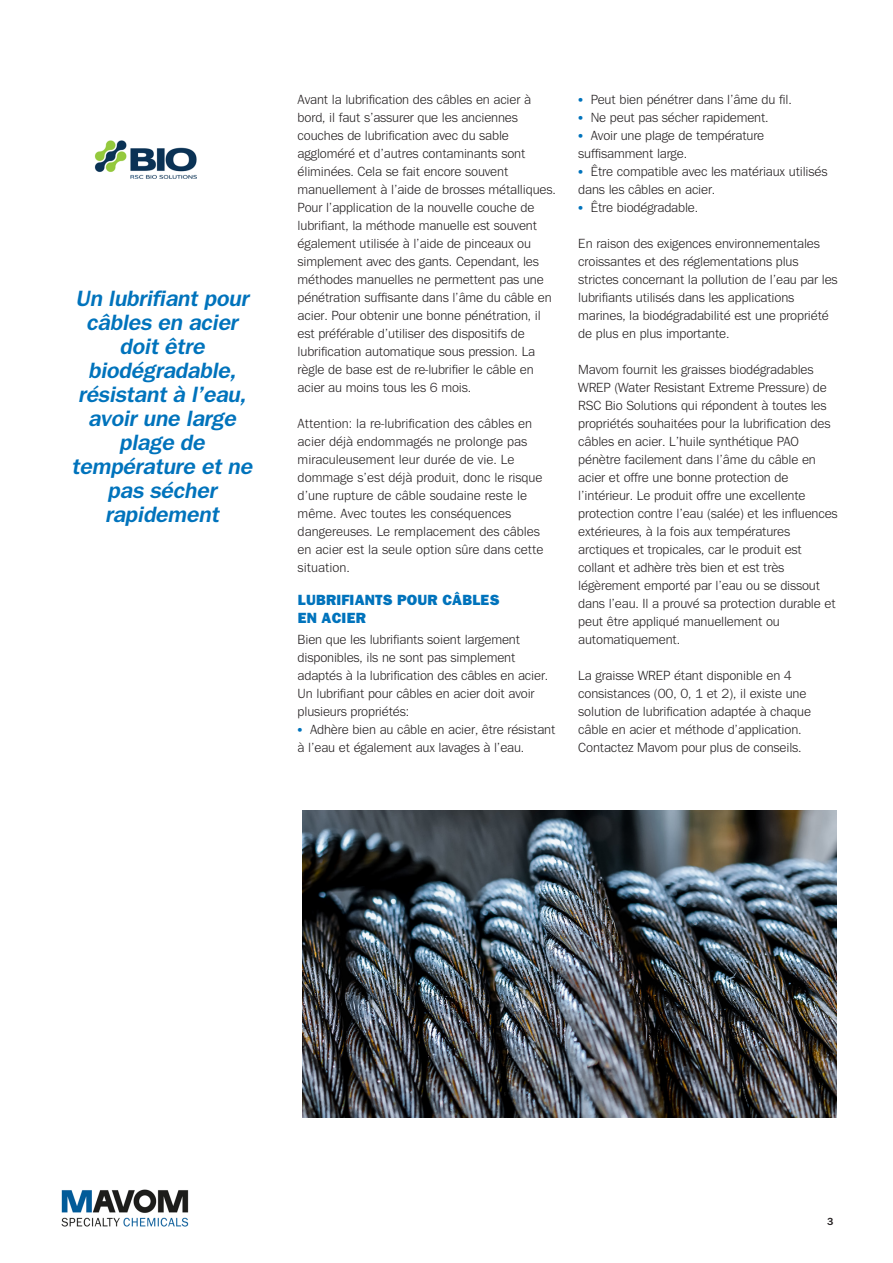
<style>
.page{position:relative;width:893px;height:1263px;background:#fff}
.page>*{position:absolute;margin:0;border:0;box-sizing:border-box;transform-origin:0 0}
.MAVOM_Quote___15_16{font:italic 700 22.5px/24px "Tee Franklin";letter-spacing:-.01em;color:#0073bc;text-align:center}
.MAVOM_kop_10_12{font:800 15px "Tee Franklin";letter-spacing:.015em;color:#0073bc}
.MAVOM_body_9_12{font:13.5px/18px "Tee Franklin";letter-spacing:-.01em;color:#231f20}
.MAVOM_kop_10_12-2{font:13.5px/18px "Tee Franklin";letter-spacing:-.01em;color:#231f20}
.t1{font:700 10.5px "Tee Franklin";color:#231f20}
.s1{color:#0073bc}
</style>
<div class="page">
<img style="left:61px;top:1189px;width:128px;height:38px">
<img style="left:302px;top:810px;width:534px;height:307px">
<img style="left:94px;top:140px;width:103px;height:39px">
<p class="MAVOM_Quote___15_16" style="left:77px;top:286px;width:174px">Un lubrifiant pour câbles en acier doit être</p>
<p class="MAVOM_Quote___15_16" style="left:79px;top:358px;width:169px">biodégradable, résistant à l’eau, avoir une large plage de</p>
<p class="MAVOM_Quote___15_16" style="left:73px;top:454px;width:182px">température et ne pas sécher</p>
<p class="MAVOM_Quote___15_16" style="left:106px;top:502px;width:115px">rapidement</p>
<p class="MAVOM_body_9_12" style="left:298px;top:90px;width:260px">Avant la lubrification des câbles en acier à bord, il faut s’assurer que les anciennes couches de lubrification avec du sable aggloméré et d’autres contaminants sont éliminées. Cela se fait encore souvent manuellement à l’aide de brosses métalliques.<br>Pour l’application de la nouvelle couche de lubrifiant, la méthode manuelle est souvent également utilisée à l’aide de pinceaux ou simplement avec des gants. Cependant, les méthodes manuelles ne permettent pas une pénétration suffisante dans l’âme du câble en acier. Pour obtenir une bonne pénétration, il est préférable d’utiliser des dispositifs de lubrification automatique sous pression. La règle de base est de re-lubrifier le câble en acier au moins tous les 6 mois.</p>
<p class="MAVOM_body_9_12" style="left:298px;top:414px;width:247px">Attention: la re-lubrification des câbles en acier déjà endommagés ne prolonge pas miraculeusement leur durée de vie. Le dommage s’est déjà produit, donc le risque d’une rupture de câble soudaine reste le même. Avec toutes les conséquences dangereuses. Le remplacement des câbles en acier est la seule option sûre dans cette situation.</p>
<p class="MAVOM_kop_10_12" style="left:298px;top:591px;width:203px">LUBRIFIANTS POUR CÂBLES</p>
<p class="MAVOM_kop_10_12" style="left:298px;top:609px;width:70px">EN ACIER</p>
<p class="MAVOM_kop_10_12-2" style="left:298px;top:630px;width:252px">Bien que les lubrifiants soient largement disponibles, ils ne sont pas simplement adaptés à la lubrification des câbles en acier.<br>Un lubrifiant pour câbles en acier doit avoir plusieurs propriétés:</p>
<p class="MAVOM_body_9_12" style="left:298px;top:720px;width:259px"><span class="s1">•</span> Adhère bien au câble en acier, être résistant à l’eau et également aux lavages à l’eau.</p>
<p class="MAVOM_body_9_12" style="left:578px;top:90px;width:215px"><span class="s1">•</span> Peut bien pénétrer dans l’âme du fil.</p>
<p class="MAVOM_body_9_12" style="left:578px;top:108px;width:192px"><span class="s1">•</span> Ne peut pas sécher rapidement.</p>
<p class="MAVOM_body_9_12" style="left:578px;top:126px;width:187px"><span class="s1">•</span> Avoir une plage de température suffisamment large.</p>
<p class="MAVOM_body_9_12" style="left:578px;top:162px;width:251px"><span class="s1">•</span> Être compatible avec les matériaux utilisés dans les câbles en acier.</p>
<p class="MAVOM_body_9_12" style="left:578px;top:198px;width:121px"><span class="s1">•</span> Être biodégradable.</p>
<p class="MAVOM_body_9_12" style="left:578px;top:234px;width:261px">En raison des exigences environnementales croissantes et des réglementations plus strictes concernant la pollution de l’eau par les lubrifiants utilisés dans les applications marines, la biodégradabilité est une propriété de plus en plus importante.</p>
<p class="MAVOM_body_9_12" style="left:578px;top:360px;width:261px">Mavom fournit les graisses biodégradables WREP (Water Resistant Extreme Pressure) de RSC Bio Solutions qui répondent à toutes les propriétés souhaitées pour la lubrification des câbles en acier. L’huile synthétique PAO pénètre facilement dans l’âme du câble en acier et offre une bonne protection de l’intérieur. Le produit offre une excellente protection contre l’eau (salée) et les influences extérieures, à la fois aux températures arctiques et tropicales, car le produit est collant et adhère très bien et est très légèrement emporté par l’eau ou se dissout dans l’eau. Il a prouvé sa protection durable et peut être appliqué manuellement ou automatiquement.</p>
<p class="MAVOM_body_9_12" style="left:578px;top:666px;width:234px">La graisse WREP étant disponible en 4 consistances (00, 0, 1 et 2), il existe une solution de lubrification adaptée à chaque câble en acier et méthode d’application.<br>Contactez Mavom pour plus de conseils.</p>
<p class="t1" style="left:827px;top:1215px;width:8px">3</p>
</div>
